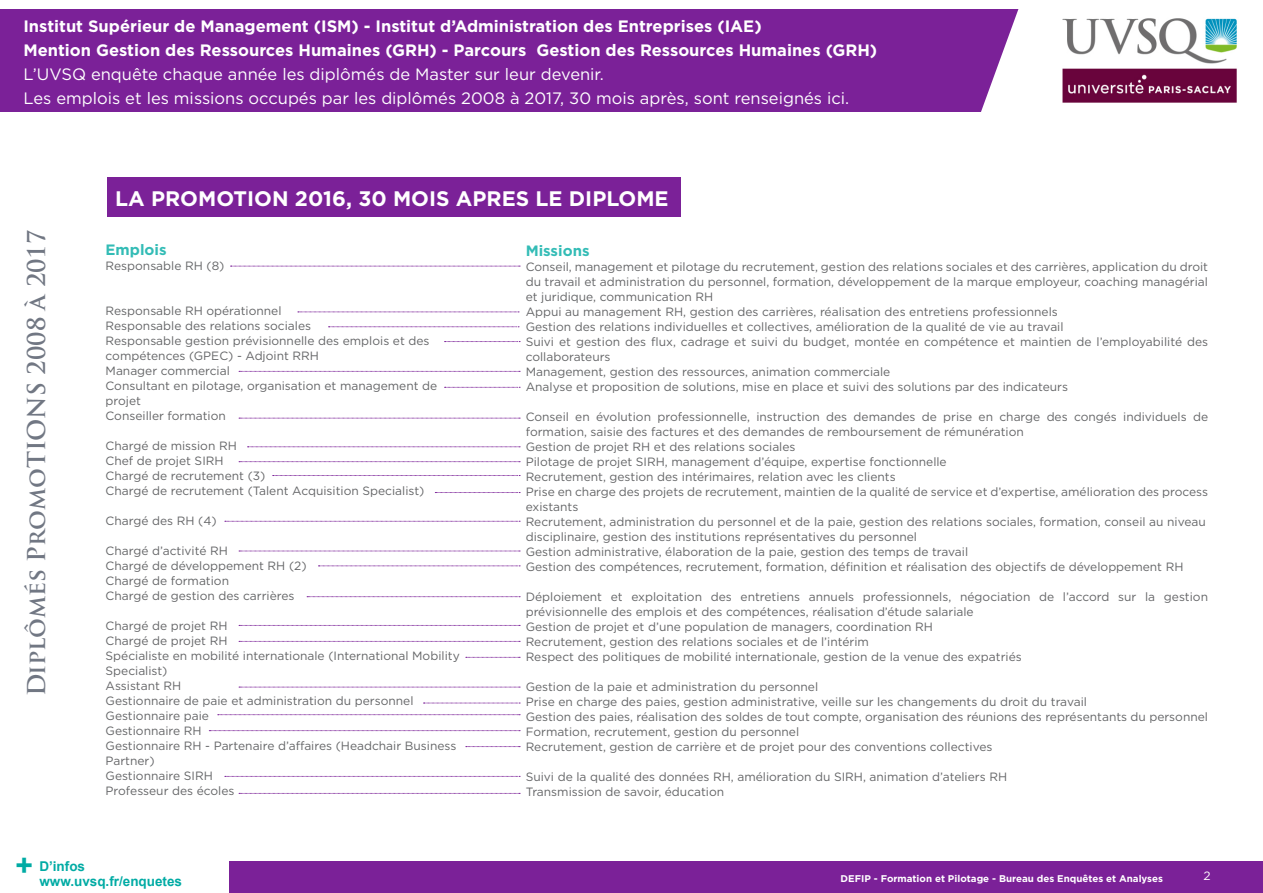
<style>
.page{position:relative;width:1263px;height:893px;background:#fff}
.page>*{position:absolute;margin:0;border:0;box-sizing:border-box;transform-origin:0 0}
.t1{font:700 30px "Arial";color:#00aba4}
.t2{font:700 24px "Trajan Pro";color:#717783}
.t3{font:700 21px "Gotham";color:#fff}
.t4{font:700 16.5px "Gotham";color:#fff}
.t5{font:16.5px "Gotham";color:#fff}
.t6{font:700 15px "Gotham";color:#33bcb6}
.t7{font:700 13.5px/15px "Arial";color:#00aba4}
.t8{font:12px/15px "Gotham";color:#646567}
.t9{font:12px "Gotham";color:#fff}
.t10{font:700 9.75px "Gotham";color:#fff}
</style>
<div class="page">
<div style="left:0;top:861px;width:1263px;height:32px;background:#7b2198"></div>
<div style="left:0;top:836px;width:229px;height:57px;background:#fff"></div>
<div style="left:0;top:10px;width:1023px;height:102px;background:#7b2198"></div>
<svg style="left:963px;top:9px;width:60px;height:103px"></svg>
<img style="left:1062px;top:18px;width:175px;height:85px">
<svg style="left:445px;top:387px;width:75px;height:1px"></svg>
<svg style="left:445px;top:341px;width:75px;height:1px"></svg>
<svg style="left:239px;top:461px;width:281px;height:1px"></svg>
<svg style="left:239px;top:371px;width:281px;height:1px"></svg>
<svg style="left:328px;top:327px;width:191px;height:1px"></svg>
<div style="left:107px;top:178px;width:573px;height:39px;background:#7b2198"></div>
<svg style="left:231px;top:266px;width:289px;height:1px"></svg>
<svg style="left:298px;top:312px;width:221px;height:1px"></svg>
<svg style="left:239px;top:418px;width:281px;height:1px"></svg>
<svg style="left:248px;top:447px;width:272px;height:1px"></svg>
<svg style="left:273px;top:475px;width:247px;height:1px"></svg>
<svg style="left:435px;top:492px;width:85px;height:1px"></svg>
<svg style="left:225px;top:521px;width:295px;height:1px"></svg>
<svg style="left:318px;top:566px;width:202px;height:1px"></svg>
<svg style="left:239px;top:551px;width:281px;height:1px"></svg>
<svg style="left:239px;top:625px;width:281px;height:1px"></svg>
<svg style="left:307px;top:596px;width:213px;height:1px"></svg>
<svg style="left:239px;top:641px;width:281px;height:1px"></svg>
<svg style="left:466px;top:657px;width:54px;height:1px"></svg>
<svg style="left:239px;top:687px;width:281px;height:1px"></svg>
<svg style="left:423px;top:703px;width:97px;height:1px"></svg>
<svg style="left:218px;top:714px;width:302px;height:1px"></svg>
<svg style="left:209px;top:730px;width:311px;height:1px"></svg>
<svg style="left:466px;top:746px;width:54px;height:1px"></svg>
<svg style="left:225px;top:776px;width:295px;height:1px"></svg>
<svg style="left:239px;top:793px;width:281px;height:1px"></svg>
<p class="t4" style="left:23px;top:16px;width:740px">Institut Supérieur de Management (ISM) - Institut d’Administration des Entreprises (IAE)</p>
<p class="t4" style="left:23px;top:40px;width:855px">Mention Gestion des Ressources Humaines (GRH) - Parcours Gestion des Ressources Humaines (GRH)</p>
<p class="t5" style="left:23px;top:64px;width:582px">L’UVSQ enquête chaque année les diplômés de Master sur leur devenir.</p>
<p class="t5" style="left:23px;top:88px;width:827px">Les emplois et les missions occupés par les diplômés 2008 à 2017, 30 mois après, sont renseignés ici.</p>
<h2 class="t2" style="left:22px;top:696px;width:468px;rotate:-90deg">Diplômés PromoTIONS 2008 à 2017</h2>
<p class="t3" style="left:115px;top:184px;width:555px">LA PROMOTION 2016, 30 MOIS APRES LE DIPLOME</p>
<p class="t6" style="left:106px;top:240px;width:62px">Emplois</p>
<p class="t8" style="left:106px;top:258px;width:120px">Responsable RH (8)</p>
<p class="t8" style="left:106px;top:303px;width:177px">Responsable RH opérationnel</p>
<p class="t8" style="left:106px;top:318px;width:207px">Responsable des relations sociales</p>
<p class="t8" style="left:106px;top:333px;width:325px">Responsable gestion prévisionnelle des emplois et des compétences (GPEC) - Adjoint RRH</p>
<p class="t8" style="left:106px;top:363px;width:126px">Manager commercial</p>
<p class="t8" style="left:106px;top:378px;width:333px">Consultant en pilotage, organisation et management de projet</p>
<p class="t8" style="left:106px;top:408px;width:122px">Conseiller formation</p>
<p class="t8" style="left:106px;top:438px;width:133px">Chargé de mission RH</p>
<p class="t8" style="left:106px;top:453px;width:120px">Chef de projet SIRH</p>
<p class="t8" style="left:106px;top:468px;width:161px">Chargé de recrutement (3)</p>
<p class="t8" style="left:106px;top:483px;width:320px">Chargé de recrutement (Talent Acquisition Specialist)</p>
<p class="t8" style="left:106px;top:513px;width:112px">Chargé des RH (4)</p>
<p class="t8" style="left:106px;top:543px;width:124px">Chargé d’activité RH</p>
<p class="t8" style="left:106px;top:558px;width:203px">Chargé de développement RH (2)</p>
<p class="t8" style="left:106px;top:573px;width:125px">Chargé de formation</p>
<p class="t8" style="left:106px;top:588px;width:190px">Chargé de gestion des carrières</p>
<p class="t8" style="left:106px;top:618px;width:123px">Chargé de projet RH</p>
<p class="t8" style="left:106px;top:633px;width:123px">Chargé de projet RH</p>
<p class="t8" style="left:106px;top:648px;width:356px">Spécialiste en mobilité internationale (International Mobility<br>Specialist)</p>
<p class="t8" style="left:106px;top:678px;width:77px">Assistant RH</p>
<p class="t8" style="left:106px;top:693px;width:309px">Gestionnaire de paie et administration du personnel</p>
<p class="t8" style="left:106px;top:708px;width:105px">Gestionnaire paie</p>
<p class="t8" style="left:106px;top:723px;width:98px">Gestionnaire RH</p>
<p class="t8" style="left:106px;top:738px;width:352px">Gestionnaire RH - Partenaire d’affaires (Headchair Business<br>Partner)</p>
<p class="t8" style="left:106px;top:768px;width:109px">Gestionnaire SIRH</p>
<p class="t8" style="left:106px;top:783px;width:130px">Professeur des écoles</p>
<p class="t6" style="left:526px;top:240px;width:65px">Missions</p>
<p class="t8" style="left:526px;top:259px;width:684px;text-align:justify">Conseil, management et pilotage du recrutement, gestion des relations sociales et des carrières, application du droit du travail et administration du personnel, formation, développement de la marque employeur, coaching managérial et juridique, communication RH</p>
<p class="t8" style="left:526px;top:304px;width:534px">Appui au management RH, gestion des carrières, réalisation des entretiens professionnels</p>
<p class="t8" style="left:526px;top:319px;width:539px">Gestion des relations individuelles et collectives, amélioration de la qualité de vie au travail</p>
<p class="t8" style="left:526px;top:334px;width:684px">Suivi et gestion des flux, cadrage et suivi du budget, montée en compétence et maintien de l’employabilité des collaborateurs</p>
<p class="t8" style="left:526px;top:364px;width:366px">Management, gestion des ressources, animation commerciale</p>
<p class="t8" style="left:526px;top:379px;width:544px">Analyse et proposition de solutions, mise en place et suivi des solutions par des indicateurs</p>
<p class="t8" style="left:526px;top:409px;width:684px">Conseil en évolution professionnelle, instruction des demandes de prise en charge des congés individuels de formation, saisie des factures et des demandes de remboursement de rémunération</p>
<p class="t8" style="left:526px;top:439px;width:271px">Gestion de projet RH et des relations sociales</p>
<p class="t8" style="left:526px;top:454px;width:422px">Pilotage de projet SIRH, management d’équipe, expertise fonctionnelle</p>
<p class="t8" style="left:526px;top:469px;width:371px">Recrutement, gestion des intérimaires, relation avec les clients</p>
<p class="t8" style="left:526px;top:484px;width:684px">Prise en charge des projets de recrutement, maintien de la qualité de service et d’expertise, amélioration des process existants</p>
<p class="t8" style="left:526px;top:514px;width:682px">Recrutement, administration du personnel et de la paie, gestion des relations sociales, formation, conseil au niveau</p>
<p class="t8" style="left:526px;top:529px;width:393px">disciplinaire, gestion des institutions représentatives du personnel</p>
<p class="t8" style="left:526px;top:544px;width:444px">Gestion administrative, élaboration de la paie, gestion des temps de travail</p>
<p class="t8" style="left:526px;top:559px;width:659px">Gestion des compétences, recrutement, formation, définition et réalisation des objectifs de développement RH</p>
<p class="t8" style="left:526px;top:589px;width:684px">Déploiement et exploitation des entretiens annuels professionnels, négociation de l’accord sur la gestion prévisionnelle des emplois et des compétences, réalisation d’étude salariale</p>
<p class="t8" style="left:526px;top:619px;width:409px">Gestion de projet et d’une population de managers, coordination RH</p>
<p class="t8" style="left:526px;top:634px;width:345px">Recrutement, gestion des relations sociales et de l’intérim</p>
<p class="t8" style="left:526px;top:649px;width:498px">Respect des politiques de mobilité internationale, gestion de la venue des expatriés</p>
<p class="t8" style="left:526px;top:679px;width:294px">Gestion de la paie et administration du personnel</p>
<p class="t8" style="left:526px;top:694px;width:563px">Prise en charge des paies, gestion administrative, veille sur les changements du droit du travail</p>
<p class="t8" style="left:526px;top:709px;width:684px">Gestion des paies, réalisation des soldes de tout compte, organisation des réunions des représentants du personnel</p>
<p class="t8" style="left:526px;top:724px;width:275px">Formation, recrutement, gestion du personnel</p>
<p class="t8" style="left:526px;top:739px;width:468px">Recrutement, gestion de carrière et de projet pour des conventions collectives</p>
<p class="t8" style="left:526px;top:769px;width:483px">Suivi de la qualité des données RH, amélioration du SIRH, animation d’ateliers RH</p>
<p class="t8" style="left:526px;top:784px;width:200px">Transmission de savoir, éducation</p>
<h1 class="t1" style="left:15px;top:845px;width:19px">+</h1>
<p class="t7" style="left:39px;top:859px;width:144px">D’infos www.uvsq.fr/enquetes</p>
<p class="t10" style="left:841px;top:872px;width:324px">DEFIP - Formation et Pilotage - Bureau des Enquêtes et Analyses</p>
<p class="t9" style="left:1203px;top:868px;width:9px">2</p>
</div>
